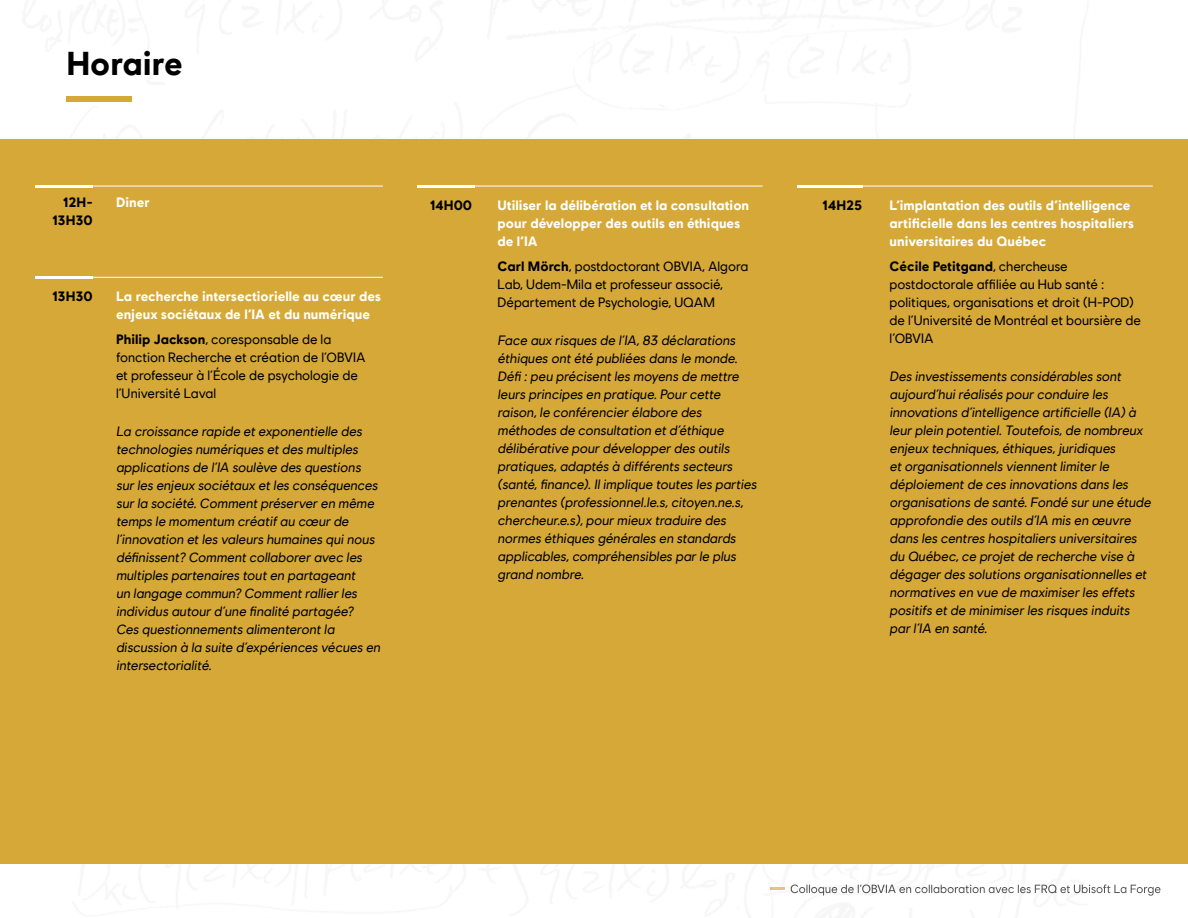
<style>
.page{position:relative;width:1188px;height:918px;background:#fff}
.page>*{position:absolute;margin:0;border:0;box-sizing:border-box;transform-origin:0 0}
.t1{font:700 33px "Ubisoft Sans";color:#000}
.t2{font:13.5px/18px "Ubisoft Sans";color:#000}
.t3{font:700 13.5px/18px "Ubisoft Sans";color:#fff}
.t4{font:700 13.5px "Ubisoft Sans";color:#000}
.s1{font-weight:700}
</style>
<div class="page">
<img style="left:791px;top:884px;width:369px;height:12px">
<svg style="left:770px;top:887px;width:15px;height:2px"></svg>
<div style="left:0;top:139px;width:1188px;height:725px;background:#d6a838"></div>
<hr style="left:417px;top:185px;width:57px;height:2px;background:#fff">
<div style="left:66px;top:96px;width:66px;height:6px;background:#d6a838"></div>
<hr style="left:473px;top:186px;width:290px;height:1px;background:#fff">
<hr style="left:797px;top:185px;width:66px;height:2px;background:#fff">
<hr style="left:863px;top:186px;width:290px;height:1px;background:#fff">
<hr style="left:35px;top:276px;width:58px;height:3px;background:#fff">
<hr style="left:93px;top:277px;width:290px;height:1px;background:#fff">
<hr style="left:35px;top:185px;width:58px;height:2px;background:#fff">
<hr style="left:93px;top:186px;width:290px;height:1px;background:#fff">
<h1 class="t1" style="left:66px;top:44px;width:118px">Horaire</h1>
<p class="t4" style="left:63px;top:195px;width:31px">12H-</p>
<p class="t3" style="left:116px;top:194px;width:35px">Diner</p>
<p class="t4" style="left:52px;top:213px;width:42px">13H30</p>
<p class="t4" style="left:52px;top:289px;width:42px">13H30</p>
<p class="t3" style="left:116px;top:288px;width:267px">La recherche intersectiorielle au cœur des enjeux sociétaux de l’IA et du numérique</p>
<p class="t2" style="left:116px;top:331px;width:251px"><span class="s1">Philip Jackson</span>, coresponsable de la fonction Recherche et création de l’OBVIA et professeur à l’École de psychologie de l’Université Laval</p>
<p class="t2" style="left:116px;top:424px;width:269px">La croissance rapide etexponentielle des technologies numériques etdes multiples applications de l’IA soulève des questions surles enjeux sociétaux etles conséquences surla société.Commentpréserveren même temps le momentum créatifau cœurde l’innovation etles valeurs humaines quinous définissent? Commentcollaboreravec les multiples partenaires touten partageant<br>un langage commun? Commentrallierles individus autourd’une finalité partagée?<br>Ces questionnements alimenterontla discussion à la suite d’expériences vécues en intersectorialité.</p>
<p class="t4" style="left:430px;top:197px;width:44px">14H00</p>
<p class="t3" style="left:890px;top:196px;width:246px">L’implantation des outils d’intelligence artificielle dans les centres hospitaliers universitaires du Québec</p>
<p class="t2" style="left:890px;top:258px;width:253px"><span class="s1">Cécile Petitgand</span>, chercheuse postdoctorale affiliée au Hub santé : politiques, organisations et droit (H-POD) de l’Université de Montréal et boursière de l’OBVIA</p>
<p class="t2" style="left:890px;top:368px;width:266px">Des investissements considérables sont aujourd’huiréalisés pourconduire les innovations d’intelligence artificielle (IA)à leurplein potentiel.Toutefois,de nombreux enjeux techniques,éthiques,juridiques etorganisationnels viennentlimiterle déploiementde ces innovations dans les organisations de santé.Fondé surune étude approfondie des outils d’IA mis en œuvre dans les centres hospitaliers universitaires du Québec,ce projetde recherche vise à dégagerdes solutions organisationnelles et normatives en vue de maximiserles effets positifs etde minimiserles risques induits parl’IA en santé.</p>
<p class="t3" style="left:498px;top:196px;width:253px">Utiliser la délibération et la consultation pour développer des outils en éthiques de l’IA</p>
<p class="t2" style="left:498px;top:258px;width:252px"><span class="s1">Carl Mörch</span>, postdoctorant OBVIA, Algora<br>Lab, Udem-Mila et professeur associé,<br>Département de Psychologie, UQAM</p>
<p class="t2" style="left:498px;top:332px;width:264px">Face aux risques de l’IA,83 déclarations éthiques ontété publiées dans le monde.<br>Défi :peu précisentles moyens de mettre leurs principes en pratique.Pourcette raison,le conférencierélabore des méthodes de consultation etd’éthique délibérative pourdévelopperdes outils pratiques,adaptés à différents secteurs (santé,finance).Ilimplique toutes les parties prenantes (professionnel.le.s,citoyen.ne.s, chercheur.e.s),pourmieux traduire des normes éthiques générales en standards applicables,compréhensibles parle plus grand nombre.</p>
<p class="t4" style="left:822px;top:197px;width:42px">14H25</p>
</div>
